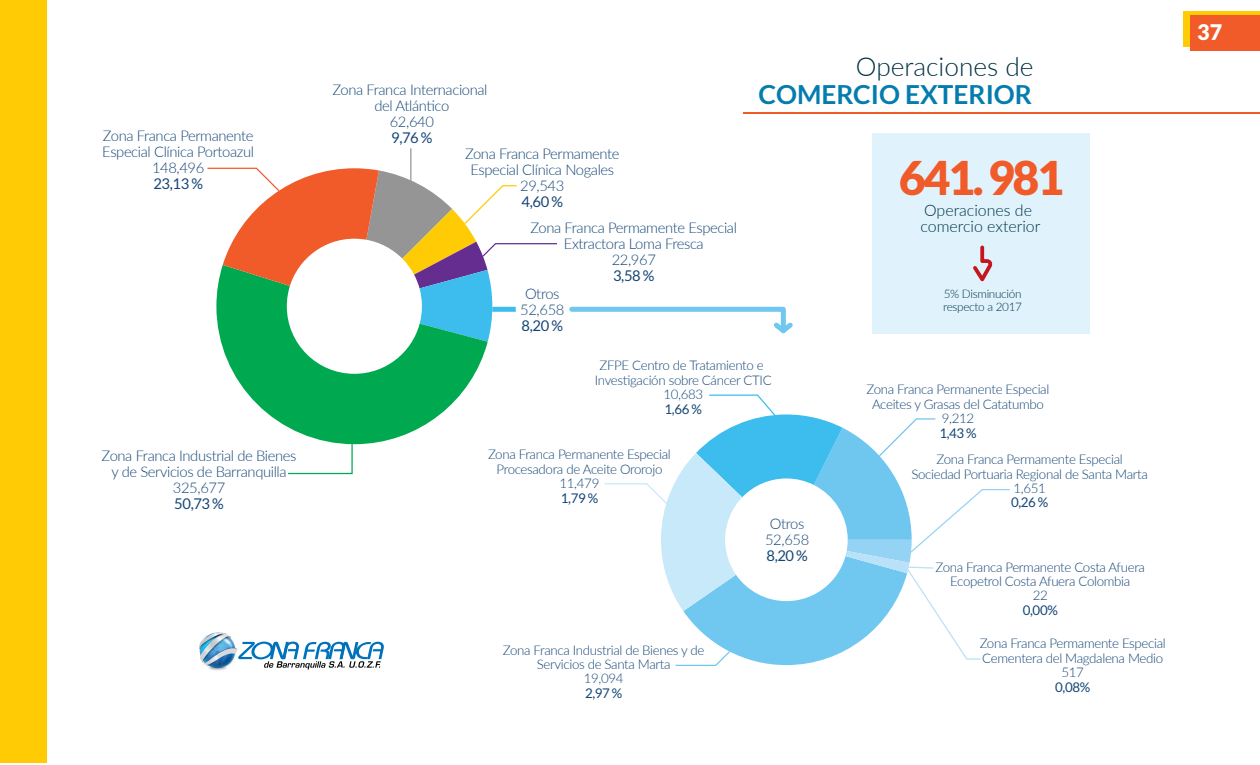
<style>
.page{position:relative;width:1260px;height:765px;background:#fff}
.page>*{position:absolute;margin:0;border:0;box-sizing:border-box;transform-origin:0 0}
.t1{font:900 46.5px "Lato";letter-spacing:-.05em;color:#f15a29}
.t2{font:700 26.25px "Lato";color:#047cae}
.t3{font:300 26.25px "Lato";color:#003144}
.t4{font:900 21.5px "Lato";color:#fff}
.t5{font:300 15.88px/15.9px "Lato";color:#003144}
.t6{font:300 14.75px/16px "Lato";letter-spacing:-.025em;color:#144576;text-align:center}
.t7{font:14.75px "Lato";letter-spacing:-.025em;color:#144576}
.t8{font:300 13.38px/14.5px "Lato";letter-spacing:-.025em;color:#144576;text-align:center}
.t9{font:13.38px "Lato";letter-spacing:-.025em;color:#144576}
.t10{font:300 11.75px/13px "Lato";letter-spacing:-.025em;color:#003144}
</style>
<div class="page">
<div style="left:872px;top:133px;width:217px;height:201px;background:#e0f3fc"></div>
<div style="left:1184px;top:12px;width:76px;height:35px;background:linear-gradient(to right,#ffcb05,#ffcb05)"></div>
<div style="left:1190px;top:16px;width:70px;height:35px;background:#f15a29"></div>
<hr style="left:744px;top:112px;width:516px;height:2px;background:#f15a29">
<div style="left:0;top:0;width:47px;height:762px;background:#ffcb05"></div>
<svg style="left:973px;top:246px;width:19px;height:35px"></svg>
<svg style="left:221px;top:342px;width:267px;height:102px;fill:#00a94f"></svg>
<svg style="left:287px;top:443px;width:66px;height:32px"></svg>
<hr style="left:410px;top:148px;width:1px;height:36px;background:#959595">
<svg style="left:207px;top:167px;width:350px;height:175px"></svg>
<div style="left:492px;top:307px;width:24px;height:5px;background:#3cbdee"></div>
<svg style="left:604px;top:394px;width:406px;height:272px"></svg>
<svg style="left:569px;top:306px;width:224px;height:28px"></svg>
<svg style="left:199px;top:632px;width:185px;height:38px"></svg>
<p class="t6" style="left:333px;top:81px;width:157px">Zona Franca Internacional del Atlántico<br>62,640</p>
<p class="t6" style="left:103px;top:127px;width:152px">Zona Franca Permanente</p>
<p class="t7" style="left:391px;top:130px;width:43px">9,76 %</p>
<p class="t6" style="left:102px;top:143px;width:153px">Especial Clínica Portoazul<br>148,496</p>
<p class="t7" style="left:153px;top:176px;width:51px">23,13 %</p>
<p class="t6" style="left:465px;top:145px;width:156px">Zona Franca Permamente<br>Especial Clínica Nogales<br>29,543</p>
<p class="t7" style="left:522px;top:193px;width:43px">4,60 %</p>
<p class="t6" style="left:531px;top:219px;width:208px">Zona Franca Permamente Especial<br>Extractora Loma Fresca<br>22,967</p>
<p class="t7" style="left:613px;top:268px;width:43px">3,58 %</p>
<p class="t6" style="left:520px;top:285px;width:46px">Otros<br>52,658</p>
<p class="t7" style="left:522px;top:318px;width:43px">8,20 %</p>
<h2 class="t3" style="left:856px;top:48px;width:179px">Operaciones de</h2>
<h2 class="t2" style="left:759px;top:79px;width:275px">COMERCIO EXTERIOR</h2>
<h1 class="t1" style="left:899px;top:151px;width:167px">641. 981</h1>
<p class="t5" style="left:920px;top:201px;width:121px">Operaciones de comercio exterior</p>
<p class="t10" style="left:943px;top:287px;width:80px">5% Disminución respecto a 2017</p>
<p class="t6" style="left:102px;top:447px;width:196px">Zona Franca Industrial de Bienes y de Servicios de Barranquilla<br>325,677</p>
<p class="t7" style="left:174px;top:495px;width:51px">50,73 %</p>
<p class="t8" style="left:595px;top:358px;width:178px">ZFPE Centro de Tratamiento e<br>Investigación sobre Cáncer CTIC<br>10,683</p>
<p class="t9" style="left:665px;top:402px;width:39px">1,66 %</p>
<p class="t8" style="left:488px;top:447px;width:184px">Zona Franca Permanente Especial<br>Procesadora de Aceite Ororojo<br>11,479</p>
<p class="t9" style="left:561px;top:490px;width:39px">1,79 %</p>
<p class="t8" style="left:503px;top:642px;width:203px">Zona Franca Industrial de Bienes y de<br>Servicios de Santa Marta<br>19,094</p>
<p class="t9" style="left:585px;top:686px;width:39px">2,97 %</p>
<p class="t6" style="left:765px;top:515px;width:46px">Otros<br>52,658</p>
<p class="t7" style="left:766px;top:547px;width:43px">8,20 %</p>
<p class="t8" style="left:867px;top:382px;width:184px">Zona Franca Permanente Especial<br>Aceites y Grasas del Catatumbo<br>9,212</p>
<p class="t9" style="left:939px;top:425px;width:39px">1,43 %</p>
<p class="t8" style="left:911px;top:452px;width:238px">Zona Franca Permamente Especial<br>Sociedad Portuaria Regional de Santa Marta<br>1,651</p>
<p class="t9" style="left:1011px;top:495px;width:39px">0,26 %</p>
<p class="t8" style="left:935px;top:559px;width:211px">Zona Franca Permanente Costa Afuera<br>Ecopetrol Costa Afuera Colombia<br>22</p>
<p class="t9" style="left:1023px;top:603px;width:37px">0,00%</p>
<p class="t8" style="left:980px;top:636px;width:188px">Zona Franca Permamente Especial<br>Cementera del Magdalena Medio<br>517</p>
<p class="t9" style="left:1055px;top:679px;width:37px">0,08%</p>
<h3 class="t4" style="left:1197px;top:19px;width:26px">37</h3>
</div>
